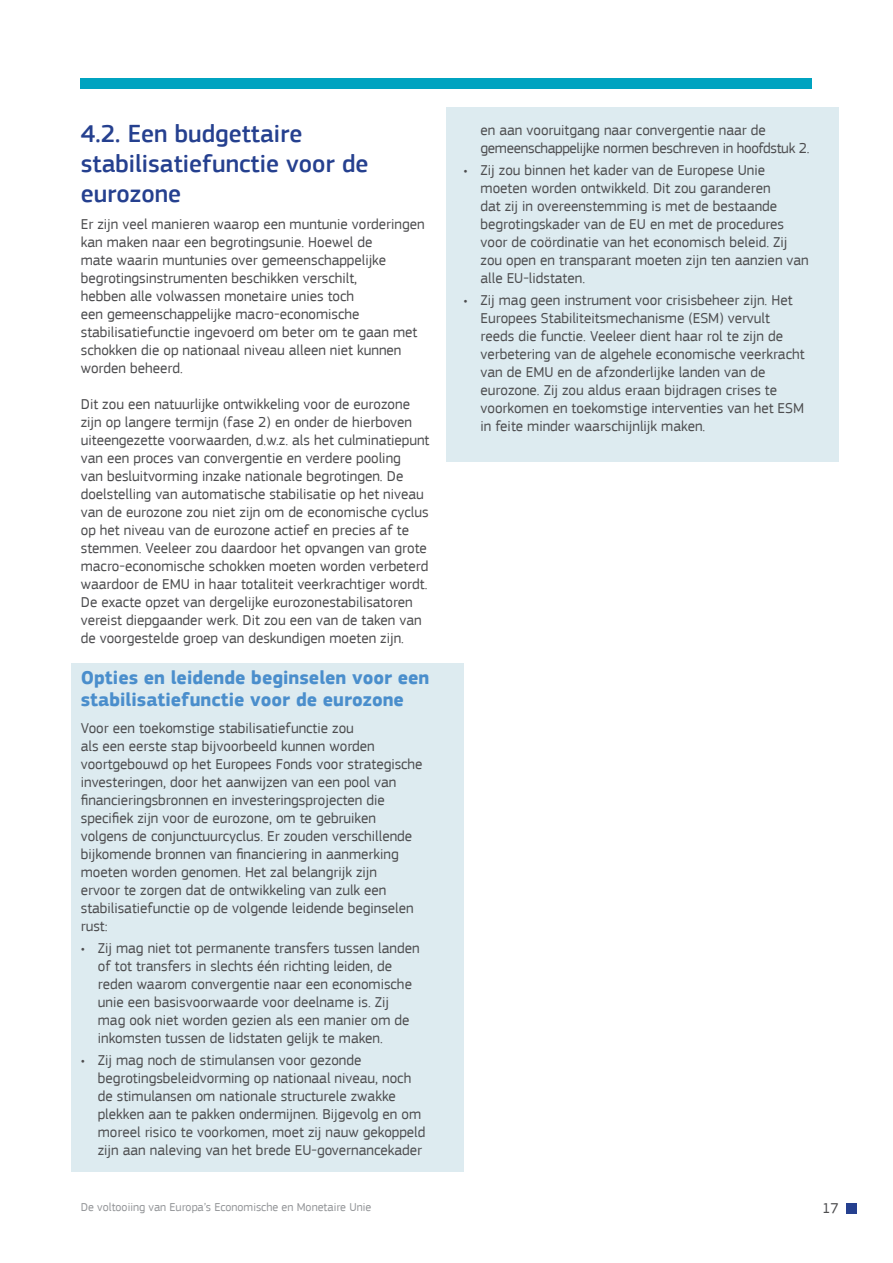
<style>
.page{position:relative;width:893px;height:1263px;background:#fff}
.page>*{position:absolute;margin:0;border:0;box-sizing:border-box;transform-origin:0 0}
.t1{font:500 25.5px/30px "EC Square Sans Pro";color:#25408f}
.t2{font:700 19.5px/22.5px "EC Square Sans Pro";color:#4a8ecc}
.t3{font:15px/18px "EC Square Sans Pro";color:#4c4c4e}
.t4{font:15px/18px "EC Square Sans Pro";color:#4d4d4f}
.t5{font:15px/18px "EC Square Sans Pro";letter-spacing:-.02em;color:#4d4d4f}
.t6{font:12px "EC Square Sans Pro";color:#939598}
</style>
<div class="page">
<div style="left:846px;top:1203px;width:10px;height:10px;background:#25408f"></div>
<div style="left:71px;top:663px;width:392px;height:508px;background:#ddebf0"></div>
<div style="left:447px;top:107px;width:392px;height:354px;background:#ddebf0"></div>
<div style="left:80px;top:79px;width:731px;height:10px;background:#00a3c0"></div>
<h1 class="t1" style="left:81px;top:120px;width:289px">4.2. Een budgettaire stabilisatiefunctie voor de eurozone</h1>
<p class="t3" style="left:81px;top:215px;width:345px">Er zijn veel manieren waarop een muntunie vorderingen kan maken naar een begrotingsunie. Hoewel de<br>mate waarin muntunies over gemeenschappelijke begrotingsinstrumenten beschikken verschilt,<br>hebben alle volwassen monetaire unies toch<br>een gemeenschappelijke macro-economische stabilisatiefunctie ingevoerd om beter om te gaan met schokken die op nationaal niveau alleen niet kunnen worden beheerd.</p>
<p class="t3" style="left:81px;top:395px;width:350px">Dit zou een natuurlijke ontwikkeling voor de eurozone zijn op langere termijn (fase 2) en onder de hierboven uiteengezette voorwaarden, d.w.z. als het culminatiepunt van een proces van convergentie en verdere pooling<br>van besluitvorming inzake nationale begrotingen. De doelstelling van automatische stabilisatie op het niveau van de eurozone zou niet zijn om de economische cyclus op het niveau van de eurozone actief en precies af te stemmen. Veeleer zou daardoor het opvangen van grote macro-economische schokken moeten worden verbeterd waardoor de EMU in haar totaliteit veerkrachtiger wordt.<br>De exacte opzet van dergelijke eurozonestabilisatoren vereist diepgaander werk. Dit zou een van de taken van de voorgestelde groep van deskundigen moeten zijn.</p>
<h2 class="t2" style="left:81px;top:666px;width:350px">Opties en leidende beginselen voor een stabilisatiefunctie voor de eurozone</h2>
<p class="t3" style="left:81px;top:719px;width:343px">Voor een toekomstige stabilisatiefunctie zou<br>als een eerste stap bijvoorbeeld kunnen worden voortgebouwd op het Europees Fonds voor strategische investeringen, door het aanwijzen van een pool van financieringsbronnen en investeringsprojecten die specifiek zijn voor de eurozone, om te gebruiken volgens de conjunctuurcyclus. Er zouden verschillende bijkomende bronnen van financiering in aanmerking moeten worden genomen. Het zal belangrijk zijn<br>ervoor te zorgen dat de ontwikkeling van zulk een stabilisatiefunctie op de volgende leidende beginselen rust:</p>
<p class="t4" style="left:98px;top:939px;width:323px;text-indent:-17px">• Zij mag niet tot permanente transfers tussen landen of tot transfers in slechts één richting leiden, de reden waarom convergentie naar een economische unie een basisvoorwaarde voor deelname is. Zij mag ook niet worden gezien als een manier om de inkomsten tussen de lidstaten gelijk te maken.</p>
<p class="t4" style="left:98px;top:1051px;width:329px;text-indent:-17px">• Zij mag noch de stimulansen voor gezonde begrotingsbeleidvorming op nationaal niveau, noch de stimulansen om nationale structurele zwakke plekken aan te pakken ondermijnen. Bijgevolg en om moreel risico te voorkomen, moet zij nauw gekoppeld zijn aan naleving van het brede EU-governancekader</p>
<p class="t5" style="left:480px;top:121px;width:331px">en aan vooruitgang naar convergentie naar de gemeenschappelijke normen beschreven in hoofdstuk 2.</p>
<p class="t4" style="left:480px;top:161px;width:330px;text-indent:-17px">• Zij zou binnen het kader van de Europese Unie moeten worden ontwikkeld. Dit zou garanderen<br>dat zij in overeenstemming is met de bestaande begrotingskader van de EU en met de procedures voor de coördinatie van het economisch beleid. Zij zou open en transparant moeten zijn ten aanzien van alle EU-lidstaten.</p>
<p class="t4" style="left:480px;top:291px;width:326px;text-indent:-17px">• Zij mag geen instrument voor crisisbeheer zijn. Het Europees Stabiliteitsmechanisme (ESM) vervult reeds die functie. Veeleer dient haar rol te zijn de verbetering van de algehele economische veerkracht van de EMU en de afzonderlijke landen van de eurozone. Zij zou aldus eraan bijdragen crises te voorkomen en toekomstige interventies van het ESM in feite minder waarschijnlijk maken.</p>
<p class="t6" style="left:81px;top:1200px;width:292px">De voltooiing van Europa’s Economische en Monetaire Unie</p>
<p class="t4" style="left:822px;top:1199px;width:18px">17</p>
</div>
